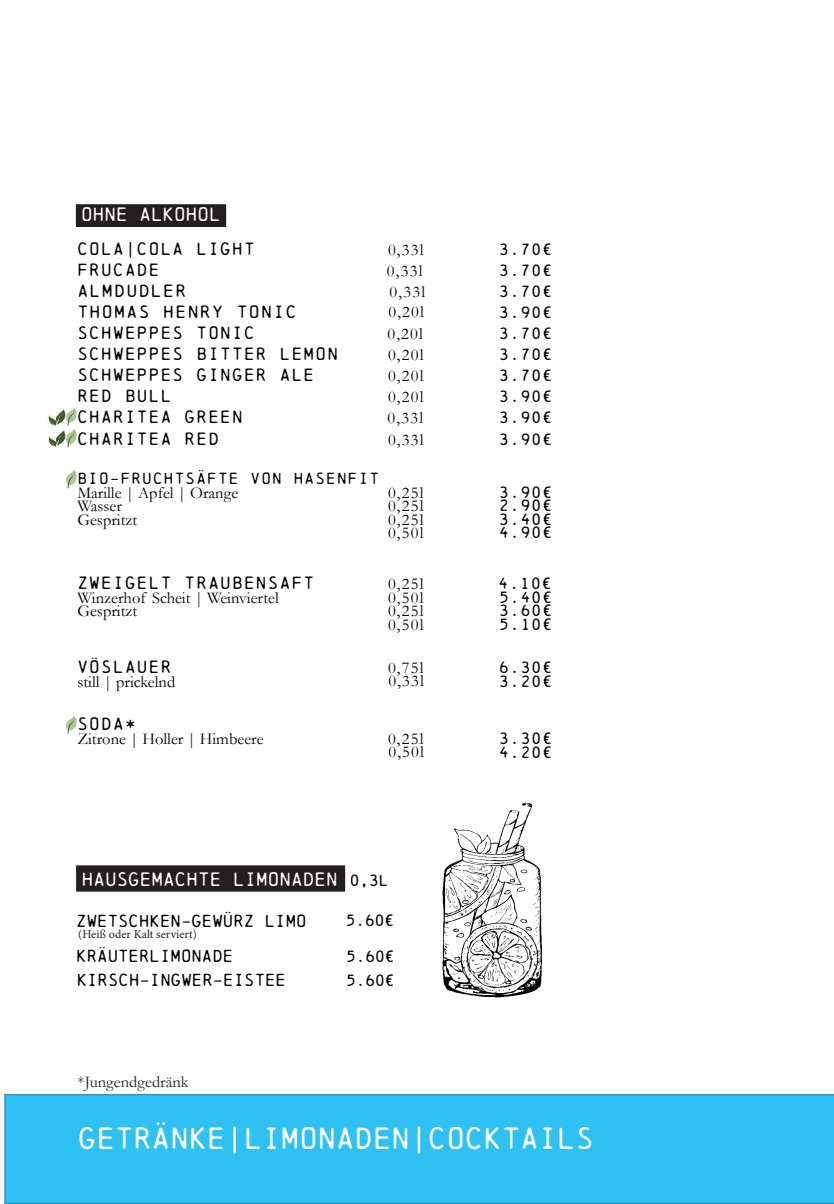
<style>
.page{position:relative;width:834px;height:1204px;background:#fff}
.page>*{position:absolute;margin:0;border:0;box-sizing:border-box;transform-origin:0 0}
.t1{font:28.5px "Chainprinter";color:#fff}
.t2{font:18px "Chainprinter";color:#fff}
.t3{font:16.5px "Garamond";color:#000001}
.t4{font:16.5px "Chainprinter";letter-spacing:.075em;color:#000001}
.t5{font:16.5px "Garamond";color:#231f20}
.t6{font:16.2px/34.5px "Chainprinter";color:#000001}
.t7{font:15px/23.9px "Chainprinter";letter-spacing:.075em;color:#000001}
.t8{font:12px "Minion Pro";color:#231f20}
</style>
<div class="page">
<div style="left:76px;top:204px;width:150px;height:23px;background:#231f20"></div>
<img style="left:66px;top:469px;width:11px;height:20px">
<img style="left:66px;top:715px;width:11px;height:19px">
<img style="left:66px;top:407px;width:11px;height:41px">
<img style="left:48px;top:409px;width:18px;height:16px">
<div style="left:76px;top:865px;width:269px;height:26px;background:#231f20"></div>
<img style="left:442px;top:802px;width:100px;height:196px">
<div style="left:4px;top:1093px;width:829px;height:110px;background:#2ec1f1"></div>
<img style="left:48px;top:430px;width:18px;height:16px">
<p class="t2" style="left:81px;top:203px;width:141px">OHNE ALKOHOL</p>
<p class="t4" style="left:77px;top:238px;width:179px">COLA|COLA LIGHT</p>
<p class="t3" style="left:388px;top:238px;width:37px">0,33l</p>
<p class="t7" style="left:499px;top:237px;width:54px">3.70€</p>
<p class="t4" style="left:77px;top:259px;width:84px">FRUCADE</p>
<p class="t3" style="left:387px;top:259px;width:37px">0,33l</p>
<p class="t7" style="left:499px;top:258px;width:54px">3.70€</p>
<p class="t4" style="left:77px;top:280px;width:111px">ALMDUDLER</p>
<p class="t3" style="left:389px;top:280px;width:37px">0,33l</p>
<p class="t7" style="left:499px;top:279px;width:54px">3.70€</p>
<p class="t4" style="left:77px;top:301px;width:221px">THOMAS HENRY TONIC</p>
<p class="t7" style="left:499px;top:300px;width:54px">3.90€</p>
<p class="t4" style="left:77px;top:322px;width:179px">SCHWEPPES TONIC</p>
<p class="t3" style="left:387px;top:322px;width:37px">0,20l</p>
<p class="t7" style="left:499px;top:321px;width:54px">3.70€</p>
<p class="t4" style="left:77px;top:343px;width:262px">SCHWEPPES BITTER LEMON</p>
<p class="t3" style="left:388px;top:343px;width:37px">0,20l</p>
<p class="t7" style="left:499px;top:342px;width:54px">3.70€</p>
<p class="t4" style="left:77px;top:364px;width:238px">SCHWEPPES GINGER ALE</p>
<p class="t3" style="left:388px;top:364px;width:37px">0,20l</p>
<p class="t7" style="left:499px;top:363px;width:54px">3.70€</p>
<p class="t4" style="left:77px;top:385px;width:95px">RED BULL</p>
<p class="t3" style="left:388px;top:385px;width:37px">0,20l</p>
<p class="t7" style="left:499px;top:384px;width:54px">3.90€</p>
<p class="t4" style="left:77px;top:406px;width:167px">CHARITEA GREEN</p>
<p class="t3" style="left:387px;top:406px;width:37px">0,33l</p>
<p class="t7" style="left:499px;top:405px;width:54px">3.90€</p>
<p class="t4" style="left:77px;top:429px;width:143px">CHARITEA RED</p>
<p class="t3" style="left:388px;top:429px;width:37px">0,33l</p>
<p class="t7" style="left:499px;top:427px;width:54px">3.90€</p>
<p class="t7" style="left:77px;top:466px;width:303px">BIO-FRUCHTSÄFTE VON HASENFIT</p>
<p class="t3" style="left:77px;top:481px;width:162px">Marille | Apfel | Orange</p>
<p class="t3" style="left:388px;top:481px;width:37px">0,25l</p>
<p class="t7" style="left:499px;top:480px;width:54px">3.90€</p>
<p class="t3" style="left:77px;top:495px;width:46px">Wasser</p>
<p class="t3" style="left:388px;top:495px;width:37px">0,25l</p>
<p class="t7" style="left:499px;top:493px;width:54px">2.90€</p>
<p class="t3" style="left:77px;top:508px;width:61px">Gespritzt</p>
<p class="t3" style="left:388px;top:508px;width:37px">0,25l</p>
<p class="t7" style="left:499px;top:507px;width:54px">3.40€</p>
<p class="t3" style="left:388px;top:522px;width:37px">0,50l</p>
<p class="t7" style="left:499px;top:520px;width:54px">4.90€</p>
<p class="t4" style="left:77px;top:573px;width:238px">ZWEIGELT TRAUBENSAFT</p>
<p class="t3" style="left:388px;top:573px;width:37px">0,25l</p>
<p class="t7" style="left:498px;top:571px;width:54px">4.10€</p>
<p class="t3" style="left:77px;top:586px;width:203px">Winzerhof Scheit | Weinviertel</p>
<p class="t3" style="left:388px;top:586px;width:37px">0,50l</p>
<p class="t7" style="left:499px;top:585px;width:54px">5.40€</p>
<p class="t3" style="left:77px;top:600px;width:61px">Gespritzt</p>
<p class="t3" style="left:388px;top:600px;width:37px">0,25l</p>
<p class="t7" style="left:499px;top:598px;width:54px">3.60€</p>
<p class="t3" style="left:388px;top:613px;width:37px">0,50l</p>
<p class="t7" style="left:499px;top:612px;width:54px">5.10€</p>
<p class="t4" style="left:77px;top:657px;width:95px">VÖSLAUER</p>
<p class="t3" style="left:388px;top:657px;width:37px">0,75l</p>
<p class="t7" style="left:499px;top:655px;width:54px">6.30€</p>
<p class="t3" style="left:77px;top:670px;width:99px">still | prickelnd</p>
<p class="t7" style="left:499px;top:669px;width:54px">3.20€</p>
<p class="t4" style="left:77px;top:714px;width:60px">SODA*</p>
<p class="t3" style="left:77px;top:727px;width:188px">Zitrone | Holler | Himbeere</p>
<p class="t3" style="left:388px;top:727px;width:37px">0,25l</p>
<p class="t7" style="left:499px;top:726px;width:54px">3.30€</p>
<p class="t3" style="left:388px;top:301px;width:37px">0,20l</p>
<p class="t3" style="left:388px;top:670px;width:37px">0,33l</p>
<p class="t3" style="left:388px;top:741px;width:37px">0,50l</p>
<p class="t7" style="left:499px;top:739px;width:54px">4.20€</p>
<p class="t2" style="left:82px;top:868px;width:257px">HAUSGEMACHTE LIMONADEN</p>
<p class="t6" style="left:76px;top:903px;width:232px">ZWETSCHKEN-GEWÜRZ LIMO<br>KRÄUTERLIMONADE</p>
<p class="t8" style="left:78px;top:926px;width:120px">(Heiß oder Kalt serviert)</p>
<p class="t6" style="left:77px;top:962px;width:211px">KIRSCH-INGWER-EISTEE</p>
<p class="t7" style="left:350px;top:868px;width:40px">0,3L</p>
<p class="t7" style="left:345px;top:908px;width:50px">5.60€</p>
<p class="t7" style="left:346px;top:944px;width:50px">5.60€<br>5.60€</p>
<p class="t5" style="left:78px;top:1071px;width:112px">*Jungendgedränk</p>
<h1 class="t1" style="left:78px;top:1120px;width:517px">GETRÄNKE|LIMONADEN|COCKTAILS</h1>
</div>
